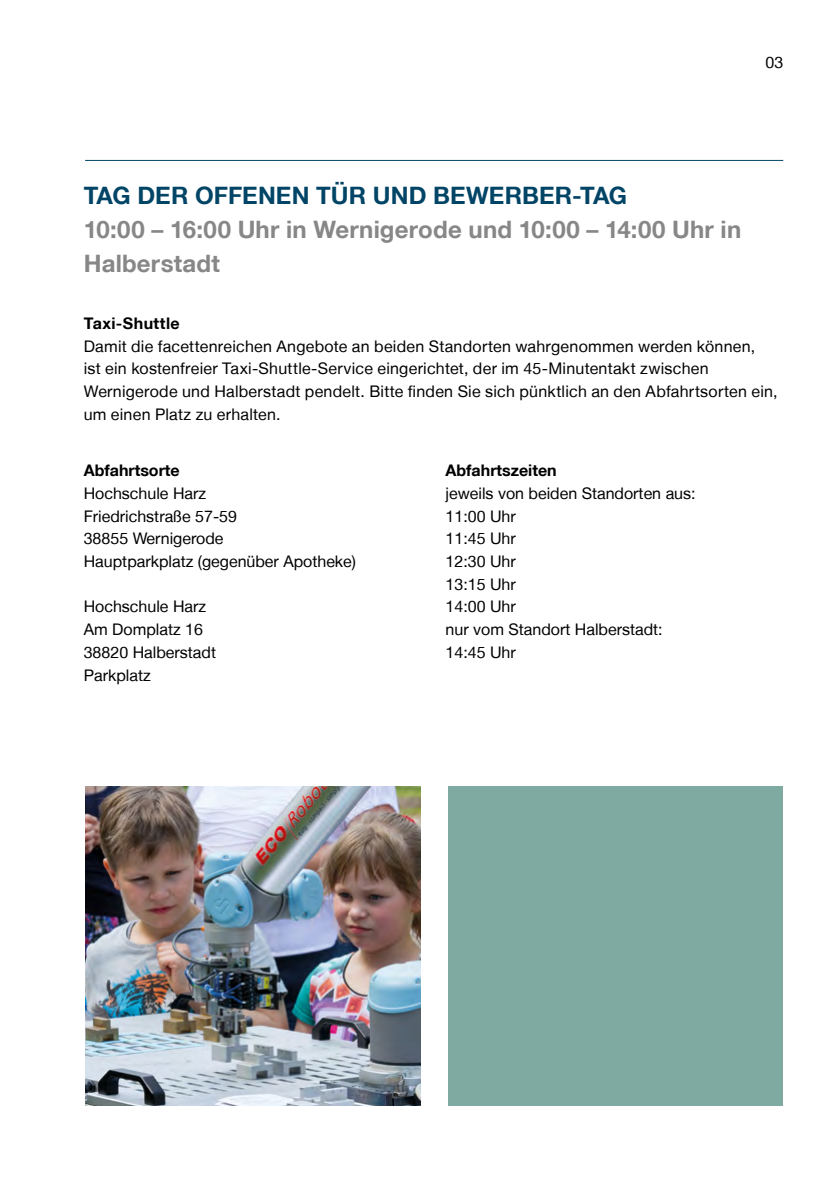
<style>
.page{position:relative;width:840px;height:1191px;background:#fff}
.page>*{position:absolute;margin:0;border:0;box-sizing:border-box;transform-origin:0 0}
.t1{font:700 24px/34px "Helvetica Neue LT";letter-spacing:.01em;color:#878787}
.t2{font:700 24px "Helvetica Neue LT";letter-spacing:.005em;color:#046}
.t3{font:16px/22.6px "Helvetica Neue LT";color:#000}
.t4{font:700 16px "Helvetica Neue LT";color:#000}
.t5{font:700 16px "Helvetica Neue LT";letter-spacing:.025em;color:#000}
</style>
<div class="page">
<div style="left:447px;top:786px;width:335px;height:320px;background:#7faaa2"></div>
<hr style="left:85px;top:160px;width:697px;height:1px;background:#046">
<img style="left:85px;top:786px;width:335px;height:320px">
<p class="t3" style="left:765px;top:51px;width:19px">03</p>
<h1 class="t2" style="left:84px;top:181px;width:544px">TAG DER OFFENEN TÜR UND BEWERBER-TAG</h1>
<h1 class="t1" style="left:84px;top:212px;width:658px">10:00 – 16:00 Uhr in Wernigerode und 10:00 – 14:00 Uhr in<br>Halberstadt</h1>
<p class="t5" style="left:84px;top:313px;width:98px">Taxi-Shuttle</p>
<p class="t3" style="left:84px;top:334px;width:695px">Damit die facettenreichen Angebote an beiden Standorten wahrgenommen werden können,<br>ist ein kostenfreier Taxi-Shuttle-Service eingerichtet, der im 45-Minutentakt zwischen Wernigerode und Halberstadt pendelt. Bitte finden Sie sich pünktlich an den Abfahrtsorten ein, um einen Platz zu erhalten.</p>
<p class="t4" style="left:84px;top:461px;width:97px">Abfahrtsorte</p>
<p class="t3" style="left:84px;top:482px;width:274px">Hochschule Harz<br>Friedrichstraße 57-59<br>38855 Wernigerode<br>Hauptparkplatz (gegenüber Apotheke)</p>
<p class="t3" style="left:84px;top:595px;width:134px">Hochschule Harz<br>Am Domplatz 16<br>38820 Halberstadt<br>Parkplatz</p>
<p class="t4" style="left:445px;top:461px;width:113px">Abfahrtszeiten</p>
<p class="t3" style="left:445px;top:482px;width:251px">jeweils von beiden Standorten aus:<br>11:00 Uhr<br>11:45 Uhr<br>12:30 Uhr<br>13:15 Uhr<br>14:00 Uhr<br>nur vom Standort Halberstadt:<br>14:45 Uhr</p>
</div>
